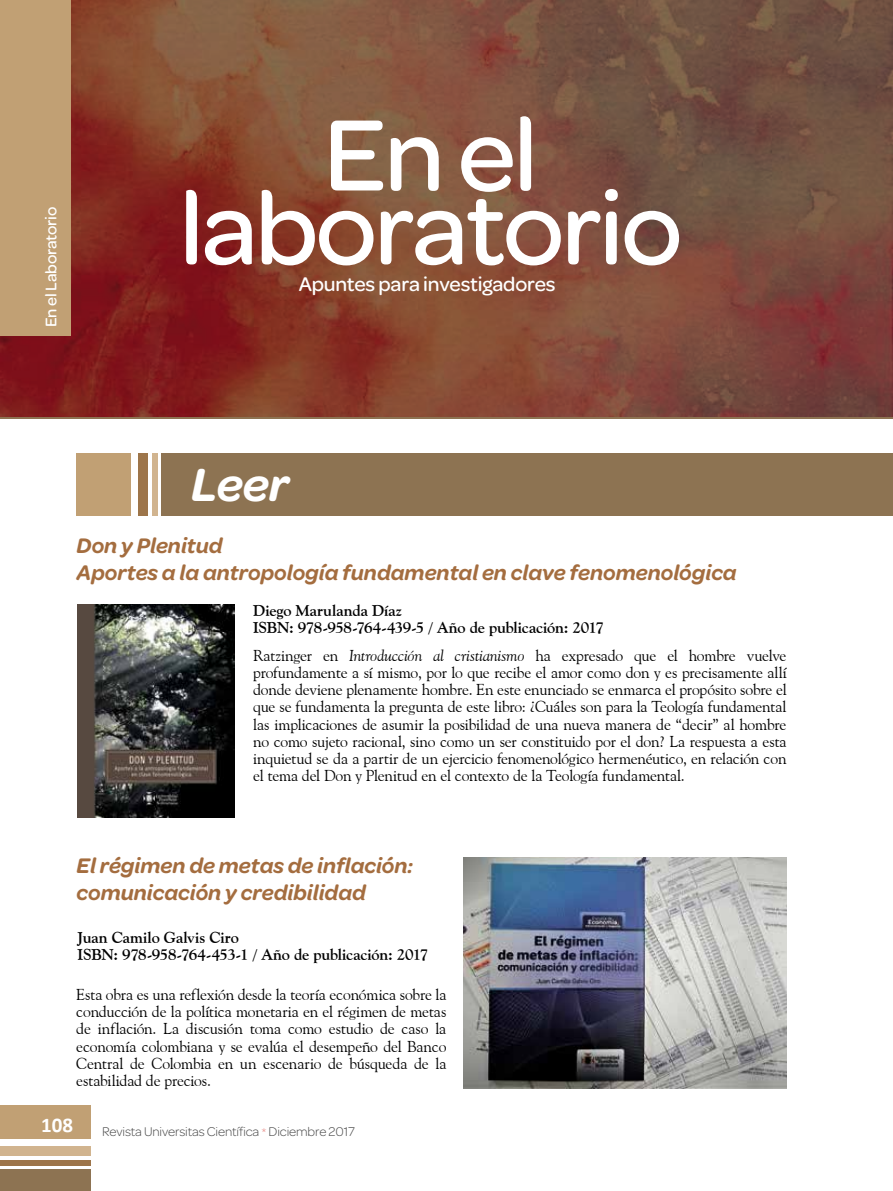
<style>
.page{position:relative;width:893px;height:1191px;background:#fff}
.page>*{position:absolute;margin:0;border:0;box-sizing:border-box;transform-origin:0 0}
.t1{font:500 108px "Omnes";letter-spacing:-.025em;color:#fff}
.t2{font:italic 600 49.5px "Omnes";color:#fff}
.t3{font:italic 600 22.5px/27px "Omnes";color:#a46d3f}
.t4{font:500 21px "Omnes";letter-spacing:-.01em;color:#fff}
.t5{font:700 21px "Calibri";color:#fff}
.t6{font:500 16.5px "Omnes";letter-spacing:-.01em;color:#fff}
.t7{font:15.75px/17.2px "Goudy Old Style BT";letter-spacing:-.015em;color:#000;text-align:justify}
.t8{font:700 15.75px/17.2px "Goudy Old Style BT";letter-spacing:-.01em;color:#000}
.t9{font:300 13.5px "Omnes";letter-spacing:-.01em;color:#464646}
.s1{font-style:italic}
.s2{color:#ea928d}
</style>
<div class="page">
<div style="left:0;top:1146px;width:91px;height:10px;background:#d1b48f"></div>
<div style="left:0;top:1169px;width:91px;height:22px;background:#8d7352"></div>
<div style="left:0;top:1160px;width:91px;height:5px;background:#9d754a"></div>
<div style="left:0;top:1105px;width:91px;height:34px;background:#c1a074"></div>
<img style="left:0;top:0;width:893px;height:416px">
<div style="left:139px;top:453px;width:9px;height:63px;background:#9d754a"></div>
<div style="left:162px;top:453px;width:731px;height:63px;background:#8d7352"></div>
<div style="left:152px;top:453px;width:6px;height:63px;background:#d1b48f"></div>
<div style="left:77px;top:453px;width:54px;height:63px;background:#c1a074"></div>
<div style="left:0;top:0;width:70px;height:335px;background:#c1a074"></div>
<img style="left:78px;top:604px;width:157px;height:213px">
<img style="left:463px;top:857px;width:324px;height:232px">
<p class="t6" style="left:42px;top:327px;width:122px;rotate:-90deg">En el Laboratorio</p>
<h1 class="t1" style="left:323px;top:94px;width:216px">En el</h1>
<h1 class="t1" style="left:179px;top:167px;width:505px">laboratorio</h1>
<h3 class="t4" style="left:299px;top:272px;width:258px">Apuntes para investigadores</h3>
<h2 class="t2" style="left:191px;top:456px;width:100px">Leer</h2>
<h3 class="t3" style="left:77px;top:532px;width:662px">Don y Plenitud<br>Aportes a la antropología fundamental en clave fenomenológica</h3>
<p class="t8" style="left:253px;top:601px;width:352px">Diego Marulanda Díaz<br>ISBN: 978-958-764-439-5 / Año de publicación: 2017</p>
<p class="t7" style="left:253px;top:646px;width:535px">Ratzinger en <span class="s1">Introducción al cristianismo</span> ha expresado que el hombre vuelve profundamente a sí mismo, por lo que recibe el amor como don y es precisamente allí donde deviene plenamente hombre. En este enunciado se enmarca el propósito sobre el que se fundamenta la pregunta de este libro: ¿Cuáles son para la Teología fundamental las implicaciones de asumir la posibilidad de una nueva manera de “decir” al hombre no como sujeto racional, sino como un ser constituido por el don? La respuesta a esta inquietud se da a partir de un ejercicio fenomenológico hermenéutico, en relación con el tema del Don y Plenitud en el contexto de la Teología fundamental.</p>
<h3 class="t3" style="left:77px;top:852px;width:338px">El régimen de metas de inflación: comunicación y credibilidad</h3>
<p class="t8" style="left:78px;top:928px;width:352px">Juan Camilo Galvis Ciro<br>ISBN: 978-958-764-453-1 / Año de publicación: 2017</p>
<p class="t7" style="left:76px;top:985px;width:372px">Esta obra es una reflexión desde la teoría económica sobre la conducción de la política monetaria en el régimen de metas de inflación. La discusión toma como estudio de caso la economía colombiana y se evalúa el desempeño del Banco Central de Colombia en un escenario de búsqueda de la estabilidad de precios.</p>
<h3 class="t5" style="left:41px;top:1111px;width:33px">108</h3>
<p class="t9" style="left:102px;top:1123px;width:254px">Revista Universitas Científica <span class="s2">*</span> Diciembre 2017</p>
</div>
